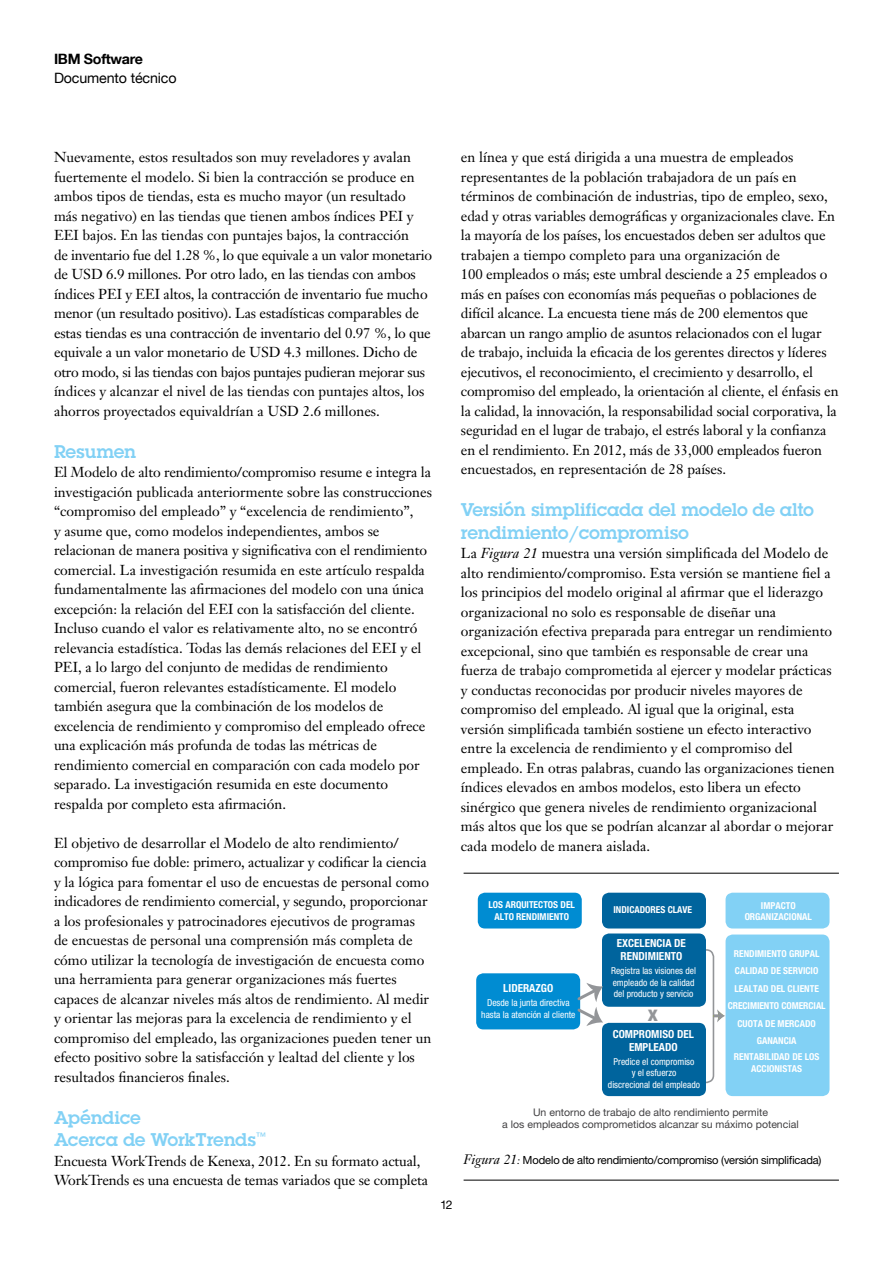
<style>
.page{position:relative;width:893px;height:1263px;background:#fff}
.page>*{position:absolute;margin:0;border:0;box-sizing:border-box;transform-origin:0 0}
.t1{font:800 condensed 21px "Helvetica Neue";color:#939598}
.t2{font:18px/22.5px "Lubalin Demifor IBM";color:#82d1f5}
.t3{font:14.25px/19.5px "Janson Text LT Pro";color:#000}
.t4{font:14.25px "Helvetica Neue LT Com";letter-spacing:-.01em;color:#000}
.t5{font:700 14.25px "Helvetica Neue LT Com";letter-spacing:-.02em;color:#000}
.t6{font:12px "Helv Neuefor IBM";color:#000}
.t7{font:11.25px "Helv Neuefor IBM";letter-spacing:-.005em;color:#000}
.t8{font:700 condensed 11.1px/13.4px "Helvetica Neue";color:#fff;text-align:center}
.t9{font:10.5px/12.6px "Helvetica Neue LT Com";color:#414042;text-align:center}
.t10{font:700 condensed 9.6px/17.5px "Helvetica Neue";color:#fff;text-align:center}
.t11{font:condensed 9.6px/11.4px "Helvetica Neue";color:#fff;text-align:center}
.s1{font-style:italic}
.s2{font-family:"Janson Text LT Pro";font-style:italic;font-size:13.5px}
.s3{font-family:"Janson Text LT Pro";font-style:italic}
</style>
<div class="page">
<div style="left:651px;top:949px;width:63px;height:134px;border:2px solid #939598;border-radius:7px"></div>
<div style="left:645px;top:911px;width:18px;height:176px;background:#fff"></div>
<div style="left:476px;top:973px;width:104px;height:56px;background:#008cd2;border-radius:7px"></div>
<div style="left:478px;top:893px;width:104px;height:35px;background:#008cd2;border-radius:7px"></div>
<div style="left:602px;top:933px;width:104px;height:74px;background:#00649d;border-radius:7px"></div>
<div style="left:602px;top:893px;width:104px;height:35px;background:#00649d;border-radius:7px"></div>
<div style="left:602px;top:1023px;width:104px;height:73px;background:#00649d;border-radius:7px"></div>
<div style="left:726px;top:893px;width:103px;height:35px;background:#82d1f5;border-radius:7px"></div>
<div style="left:726px;top:934px;width:103px;height:162px;background:#82d1f5;border-radius:7px"></div>
<svg style="left:713px;top:1009px;width:12px;height:13px"></svg>
<svg style="left:577px;top:983px;width:26px;height:43px"></svg>
<hr style="left:464px;top:873px;width:375px;height:1px;background:#000">
<hr style="left:464px;top:1180px;width:375px;height:1px;background:#000">
<p class="t5" style="left:54px;top:50px;width:90px">IBM Software</p>
<p class="t4" style="left:54px;top:69px;width:124px">Documento técnico</p>
<p class="t3" style="left:54px;top:147px;width:379px">Nuevamente, estos resultados son muy reveladores y avalan fuertemente el modelo. Si bien la contracción se produce en ambos tipos de tiendas, esta es mucho mayor (un resultado más negativo) en las tiendas que tienen ambos índices PEI y EEI bajos. En las tiendas con puntajes bajos, la contracción<br>de inventario fue del 1.28 %, lo que equivale a un valor monetario de USD 6.9 millones. Por otro lado, en las tiendas con ambos índices PEI y EEI altos, la contracción de inventario fue mucho menor (un resultado positivo). Las estadísticas comparables de estas tiendas es una contracción de inventario del 0.97 %, lo que equivale a un valor monetario de USD 4.3 millones. Dicho de otro modo, si las tiendas con bajos puntajes pudieran mejorar sus índices y alcanzar el nivel de las tiendas con puntajes altos, los ahorros proyectados equivaldrían a USD 2.6 millones.</p>
<p class="t2" style="left:54px;top:440px;width:84px">Resumen</p>
<p class="t3" style="left:54px;top:463px;width:380px">El Modelo de alto rendimiento/compromiso resume e integra la investigación publicada anteriormente sobre las construcciones “compromiso del empleado” y “excelencia de rendimiento”,<br>y asume que, como modelos independientes, ambos se relacionan de manera positiva y significativa con el rendimiento comercial. La investigación resumida en este artículo respalda fundamentalmente las afirmaciones del modelo con una única excepción: la relación del EEI con la satisfacción del cliente.<br>Incluso cuando el valor es relativamente alto, no se encontró relevancia estadística. Todas las demás relaciones del EEI y el PEI, a lo largo del conjunto de medidas de rendimiento comercial, fueron relevantes estadísticamente. El modelo también asegura que la combinación de los modelos de excelencia de rendimiento y compromiso del empleado ofrece una explicación más profunda de todas las métricas de rendimiento comercial en comparación con cada modelo por separado. La investigación resumida en este documento respalda por completo esta afirmación.</p>
<p class="t3" style="left:54px;top:833px;width:379px">El objetivo de desarrollar el Modelo de alto rendimiento/ compromiso fue doble: primero, actualizar y codificar la ciencia y la lógica para fomentar el uso de encuestas de personal como indicadores de rendimiento comercial, y segundo, proporcionar a los profesionales y patrocinadores ejecutivos de programas de encuestas de personal una comprensión más completa de cómo utilizar la tecnología de investigación de encuesta como una herramienta para generar organizaciones más fuertes capaces de alcanzar niveles más altos de rendimiento. Al medir y orientar las mejoras para la excelencia de rendimiento y el compromiso del empleado, las organizaciones pueden tener un efecto positivo sobre la satisfacción y lealtad del cliente y los resultados financieros finales.</p>
<p class="t2" style="left:54px;top:1106px;width:213px">Apéndice<br>Acerca de WorkTrends<sup>™</sup></p>
<p class="t3" style="left:54px;top:1151px;width:376px">Encuesta WorkTrends de Kenexa, 2012. En su formato actual,<br>WorkTrends es una encuesta de temas variados que se completa</p>
<p class="t3" style="left:461px;top:148px;width:379px">en línea y que está dirigida a una muestra de empleados representantes de la población trabajadora de un país en términos de combinación de industrias, tipo de empleo, sexo, edad y otras variables demográficas y organizacionales clave. En la mayoría de los países, los encuestados deben ser adultos que trabajen a tiempo completo para una organización de<br>100 empleados o más; este umbral desciende a 25 empleados o más en países con economías más pequeñas o poblaciones de difícil alcance. La encuesta tiene más de 200 elementos que abarcan un rango amplio de asuntos relacionados con el lugar de trabajo, incluida la eficacia de los gerentes directos y líderes ejecutivos, el reconocimiento, el crecimiento y desarrollo, el compromiso del empleado, la orientación al cliente, el énfasis en la calidad, la innovación, la responsabilidad social corporativa, la seguridad en el lugar de trabajo, el estrés laboral y la confianza en el rendimiento. En 2012, más de 33,000 empleados fueron encuestados, en representación de 28 países.</p>
<p class="t2" style="left:461px;top:498px;width:354px">Versión simplificada del modelo de alto rendimiento/compromiso</p>
<p class="t3" style="left:461px;top:544px;width:375px">La <span class="s1">Figura 21</span> muestra una versión simplificada del Modelo de alto rendimiento/compromiso. Esta versión se mantiene fiel a los principios del modelo original al afirmar que el liderazgo organizacional no solo es responsable de diseñar una organización efectiva preparada para entregar un rendimiento excepcional, sino que también es responsable de crear una fuerza de trabajo comprometida al ejercer y modelar prácticas y conductas reconocidas por producir niveles mayores de compromiso del empleado. Al igual que la original, esta versión simplificada también sostiene un efecto interactivo entre la excelencia de rendimiento y el compromiso del empleado. En otras palabras, cuando las organizaciones tienen índices elevados en ambos modelos, esto libera un efecto sinérgico que genera niveles de rendimiento organizacional más altos que los que se podrían alcanzar al abordar o mejorar cada modelo de manera aislada.</p>
<p class="t10" style="left:488px;top:899px;width:88px;line-height:11.4px">LOS ARQUITECTOS DEL<br>ALTO RENDIMIENTO</p>
<p class="t10" style="left:613px;top:901px;width:80px">INDICADORES CLAVE</p>
<p class="t10" style="left:745px;top:899px;width:69px;line-height:11.4px">IMPACTO<br>ORGANIZACIONAL</p>
<p class="t8" style="left:503px;top:981px;width:51px">LIDERAZGO</p>
<p class="t11" style="left:481px;top:997px;width:96px">Desde la junta directiva hasta la atención al cliente</p>
<p class="t8" style="left:617px;top:936px;width:71px">EXCELENCIA DE<br>RENDIMIENTO</p>
<p class="t11" style="left:611px;top:965px;width:87px;text-align:left">Registra las visiones del empleado de la calidad del producto y servicio</p>
<p class="t8" style="left:613px;top:1027px;width:83px">COMPROMISO DEL<br>EMPLEADO</p>
<p class="t11" style="left:608px;top:1055px;width:94px">Predice el compromiso<br>y el esfuerzo<br>discrecional del empleado</p>
<h1 class="t1" style="left:648px;top:1000px;width:12px">x</h1>
<p class="t10" style="left:728px;top:944px;width:100px">RENDIMIENTO GRUPAL<br>CALIDAD DE SERVICIO<br>LEALTAD DEL CLIENTE<br>CRECIMIENTO COMERCIAL<br>CUOTA DE MERCADO<br>GANANCIA</p>
<p class="t10" style="left:734px;top:1051px;width:87px;line-height:11.4px">RENTABILIDAD DE LOS<br>ACCIONISTAS</p>
<p class="t9" style="left:502px;top:1105px;width:298px">Un entorno de trabajo de alto rendimiento permite<br>a los empleados comprometidos alcanzar su máximo potencial</p>
<p class="t7" style="left:464px;top:1153px;width:359px"><span class="s2">Figura 21</span><span class="s3">:</span> Modelo de alto rendimiento/compromiso (versión simplificada)</p>
<p class="t6" style="left:441px;top:1197px;width:13px">12</p>
</div>
